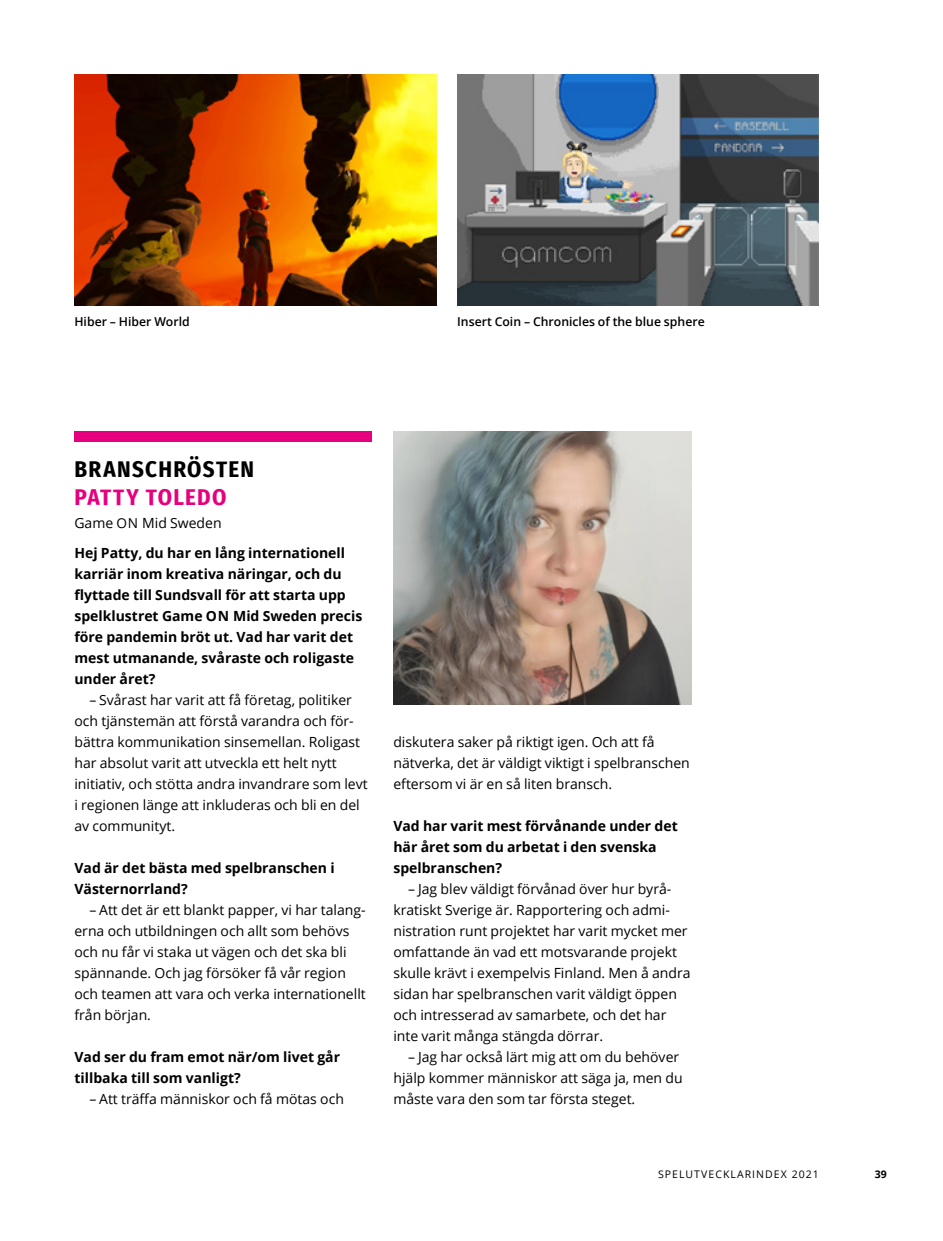
<style>
.page{position:relative;width:943px;height:1241px;background:#fff}
.page>*{position:absolute;margin:0;border:0;box-sizing:border-box;transform-origin:0 0}
.t1{font:700 22.75px "Fira Sans Condensed";letter-spacing:.055em;color:#000}
.t2{font:700 22.75px "Fira Sans Condensed";letter-spacing:.055em;color:#e6007d}
.t3{font:14px/21px "Open Sans";color:#000}
.t4{font:700 14px/21px "Open Sans";color:#000}
.t5{font:600 12.25px "Open Sans";color:#000}
.t6{font:10.5px "Open Sans";letter-spacing:.1em;color:#000}
.t7{font:700 10.5px "Open Sans";color:#000}
.s1{font-weight:400}
.s2{font-weight:400;font-size:13.65px}
</style>
<div class="page">
<img style="left:393px;top:431px;width:298px;height:273px">
<img style="left:457px;top:74px;width:362px;height:231px">
<img style="left:74px;top:74px;width:362px;height:231px">
<div style="left:74px;top:431px;width:298px;height:11px;background:#e6007d"></div>
<p class="t5" style="left:74px;top:313px;width:117px">Hiber – Hiber World</p>
<p class="t5" style="left:457px;top:313px;width:249px">Insert Coin – Chronicles of the blue sphere</p>
<h1 class="t1" style="left:75px;top:449px;width:181px">BRANSCHRÖSTEN</h1>
<h1 class="t2" style="left:75px;top:477px;width:153px">PATTY TOLEDO</h1>
<p class="t4" style="left:74px;top:507px;width:272px;line-height:30.3px"><span class="s1">Game</span> <span class="s2">ON</span> <span class="s1">Mid Sweden<br></span>Hej Patty, du har en lång internationell</p>
<p class="t4" style="left:74px;top:562px;width:289px">karriär inom kreativa näringar, och du flyttade till Sundsvall för att starta upp spelklustret Game ON Mid Sweden precis före pandemin bröt ut. Vad har varit det mest utmanande, svåraste och roligaste under året?</p>
<p class="t3" style="left:74px;top:688px;width:295px;text-indent:15px">– Svårast har varit att få företag, politiker och tjänstemän att förstå varandra och för&shy;bättra kommunikation sinsemellan. Roligast har absolut varit att utveckla ett helt nytt initiativ, och stötta andra invandrare som levt i regionen länge att inkluderas och bli en del av communityt.</p>
<p class="t4" style="left:74px;top:856px;width:262px">Vad är det bästa med spelbranschen i<br>Västernorrland?</p>
<p class="t3" style="left:74px;top:898px;width:293px;text-indent:15px">– Att det är ett blankt papper, vi har talang&shy;erna och utbildningen och allt som behövs och nu får vi staka ut vägen och det ska bli spännande. Och jag försöker få vår region och teamen att vara och verka internationellt från början.</p>
<p class="t4" style="left:74px;top:1045px;width:267px">Vad ser du fram emot när/om livet går tillbaka till som vanligt?</p>
<p class="t3" style="left:89px;top:1087px;width:256px">– Att träffa människor och få mötas och</p>
<p class="t3" style="left:393px;top:730px;width:298px">diskutera saker på riktigt igen. Och att få nätverka, det är väldigt viktigt i spelbranschen eftersom vi är en så liten bransch.</p>
<p class="t4" style="left:393px;top:814px;width:286px">Vad har varit mest förvånande under det här året som du arbetat i den svenska spelbranschen?</p>
<p class="t3" style="left:393px;top:877px;width:299px;text-indent:15px">– Jag blev väldigt förvånad över hur byrå&shy;kratiskt Sverige är. Rapportering och admi&shy;nistration runt projektet har varit mycket mer omfattande än vad ett motsvarande projekt skulle krävt i exempelvis Finland. Men å andra sidan har spelbranschen varit väldigt öppen och intresserad av samarbete, och det har inte varit många stängda dörrar.</p>
<p class="t3" style="left:393px;top:1045px;width:291px;text-indent:15px">– Jag har också lärt mig att om du behöver hjälp kommer människor att säga ja, men du måste vara den som tar första steget.</p>
<p class="t6" style="left:658px;top:1167px;width:162px">SPELUTVECKLARINDEX 2021</p>
<p class="t7" style="left:875px;top:1166px;width:13px">39</p>
</div>
